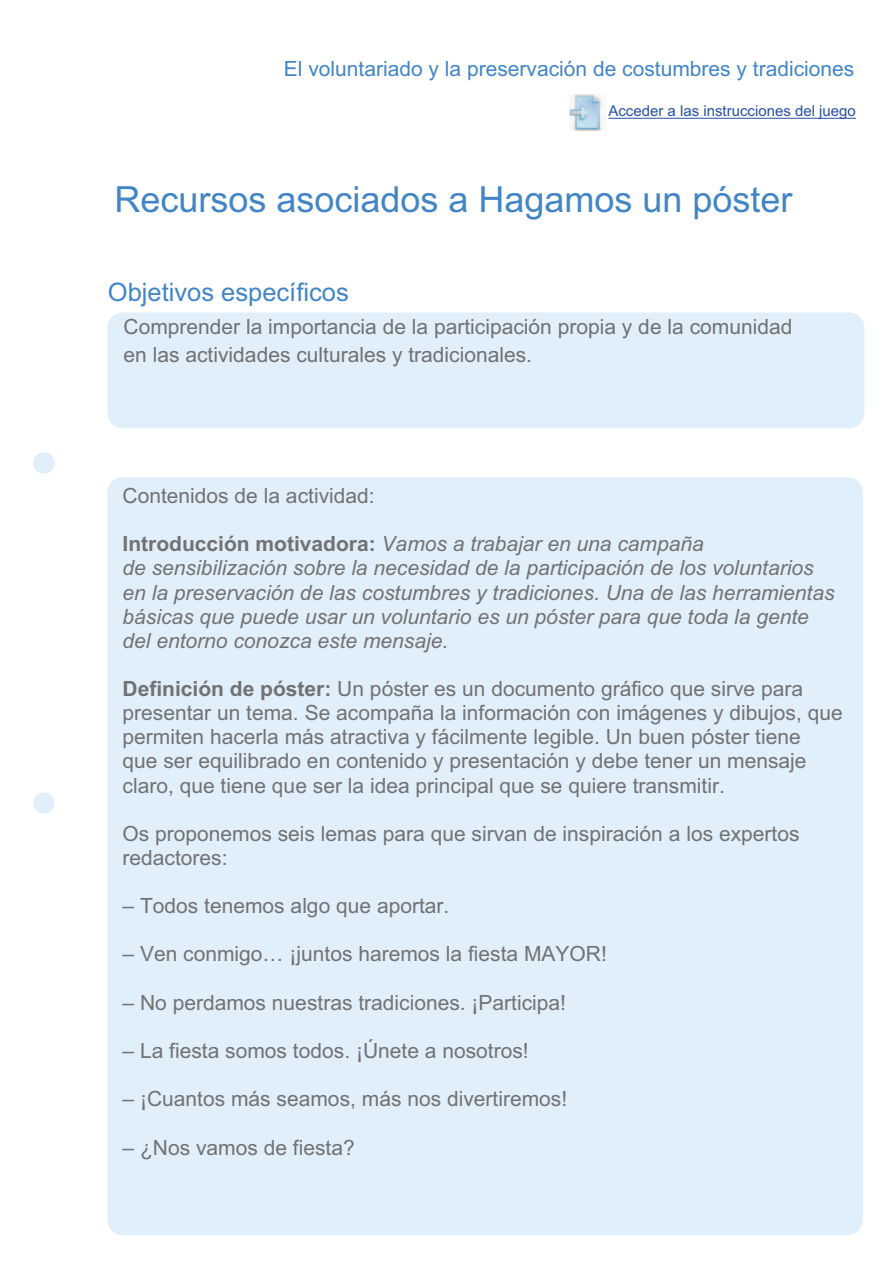
<style>
.page{position:relative;width:893px;height:1263px;background:#fff}
.page>*{position:absolute;margin:0;border:0;box-sizing:border-box;transform-origin:0 0}
.t1{font:36px "Arial";color:#4285c6}
.t2{font:25.5px "Arial";color:#4285c6}
.t3{font:21px/24.2px "Arial";color:#717275}
.t4{font:italic 21px/24.2px "Arial";color:#717275}
.t5{font:21px/27.9px "Arial";color:#707174}
.t6{font:21px "Arial";color:#4285c6}
.t7{font:15px "Arial";color:#254fa2}
.s1{font-weight:700;font-style:normal}
.s2{font-weight:700}
</style>
<div class="page">
<div style="left:33px;top:452px;width:21px;height:22px;background:#e0eff9;border-radius:50%"></div>
<div style="left:33px;top:792px;width:21px;height:22px;background:#e0eff9;border-radius:50%"></div>
<div style="left:107px;top:313px;width:757px;height:115px;background:#e0eff9;border-radius:15px"></div>
<div style="left:107px;top:477px;width:756px;height:758px;background:#e0eff9;border-radius:15px"></div>
<img style="left:570px;top:95px;width:36px;height:36px">
<hr style="left:608px;top:118px;width:248px;height:1px;background:#254fa2">
<p class="t6" style="left:284px;top:61px;width:572px">El voluntariado y la preservación de costumbres y tradiciones</p>
<p class="t7" style="left:608px;top:106px;width:249px">Acceder a las instrucciones del juego</p>
<h1 class="t1" style="left:114px;top:186px;width:680px">Recursos asociados a Hagamos un póster</h1>
<p class="t2" style="left:108px;top:282px;width:242px">Objetivos específicos</p>
<p class="t5" style="left:124px;top:315px;width:670px">Comprender la importancia de la participación propia y de la comunidad en las actividades culturales y tradicionales.</p>
<p class="t3" style="left:123px;top:486px;width:254px">Contenidos de la actividad:</p>
<p class="t4" style="left:123px;top:534px;width:713px"><span class="s1">Introducción motivadora:</span> Vamos a trabajar en una campaña<br>de sensibilización sobre la necesidad de la participación de los voluntarios en la preservación de las costumbres y tradiciones. Una de las herramientas básicas que puede usar un voluntario es un póster para que toda la gente del entorno conozca este mensaje.</p>
<p class="t3" style="left:123px;top:679px;width:722px"><span class="s2">Definición de póster:</span> Un póster es un documento gráfico que sirve para presentar un tema. Se acompaña la información con imágenes y dibujos, que permiten hacerla más atractiva y fácilmente legible. Un buen póster tiene<br>que ser equilibrado en contenido y presentación y debe tener un mensaje claro, que tiene que ser la idea principal que se quiere transmitir.</p>
<p class="t3" style="left:123px;top:823px;width:678px">Os proponemos seis lemas para que sirvan de inspiración a los expertos redactores:</p>
<p class="t3" style="left:123px;top:896px;width:328px">– Todos tenemos algo que aportar.</p>
<p class="t3" style="left:123px;top:944px;width:486px">– Ven conmigo… ¡juntos haremos la fiesta MAYOR!</p>
<p class="t3" style="left:123px;top:992px;width:445px">– No perdamos nuestras tradiciones. ¡Participa!</p>
<p class="t3" style="left:123px;top:1041px;width:408px">– La fiesta somos todos. ¡Únete a nosotros!</p>
<p class="t3" style="left:123px;top:1089px;width:446px">– ¡Cuantos más seamos, más nos divertiremos!</p>
<p class="t3" style="left:123px;top:1137px;width:234px">– ¿Nos vamos de fiesta?</p>
</div>
